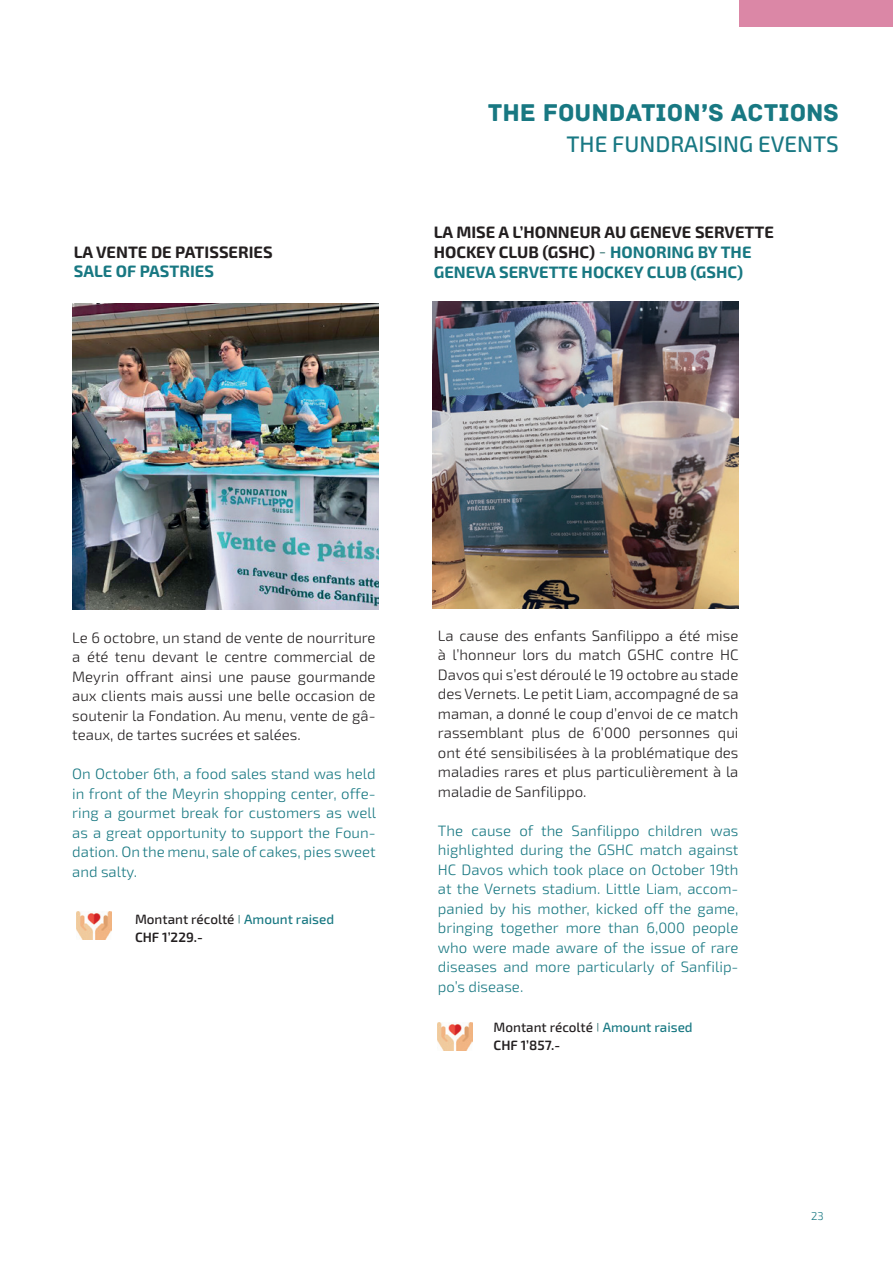
<style>
.page{position:relative;width:893px;height:1263px;background:#fff}
.page>*{position:absolute;margin:0;border:0;box-sizing:border-box;transform-origin:0 0}
.t1{font:25.5px "Archive";color:#187882}
.t2{font:500 22.5px "Exo 2";color:#187883}
.t3{font:700 16.5px/19.5px "Exo 2";color:#231f20}
.t4{font:700 16.5px "Exo 2";color:#187882}
.t5{font:300 15px/19.5px "Exo 2";color:#231f20;text-align:justify}
.t6{font:300 15px/19.5px "Exo 2";color:#187882;text-align:justify}
.t7{font:500 13.5px/18px "Exo 2";color:#231f20}
.t8{font:300 11.25px "Exo 2";color:#187882}
.s1{font-weight:300;color:#075351}
.s2{color:#187882}
.s3{font-size:9px;color:#075351}
.s4{font-weight:600}
</style>
<div class="page">
<img style="left:432px;top:302px;width:306px;height:306px">
<img style="left:72px;top:303px;width:306px;height:306px">
<div style="left:740px;top:0;width:153px;height:27px;background:#db87a6"></div>
<img style="left:77px;top:911px;width:34px;height:28px">
<img style="left:438px;top:1022px;width:35px;height:28px">
<p class="t3" style="left:74px;top:243px;width:200px">LA VENTE DE PATISSERIES</p>
<p class="t4" style="left:74px;top:262px;width:142px">SALE OF PASTRIES</p>
<h1 class="t1" style="left:488px;top:98px;width:353px">THE FOUNDATION’S ACTIONS</h1>
<h2 class="t2" style="left:566px;top:131px;width:274px">THE FUNDRAISING EVENTS</h2>
<p class="t3" style="left:434px;top:223px;width:342px">LA MISE A L’HONNEUR AU GENEVE SERVETTE<br>HOCKEY CLUB (GSHC) <span class="s1">-</span> <span class="s2">HONORING BY THE<br>GENEVA SERVETTE HOCKEY CLUB (GSHC)</span></p>
<p class="t5" style="left:72px;top:628px;width:305px">Le 6 octobre, un stand de vente de nourriture a été tenu devant le centre commercial de Meyrin offrant ainsi une pause gourmande aux clients mais aussi une belle occasion de soutenir la Fondation. Au menu, vente de gâ&shy;teaux, de tartes sucrées et salées.</p>
<p class="t6" style="left:72px;top:765px;width:305px">On October 6th, a food sales stand was held in front of the Meyrin shopping center, offe&shy;ring a gourmet break for customers as well as a great opportunity to support the Foun&shy;dation. On the menu, sale of cakes, pies sweet and salty.</p>
<p class="t7" style="left:135px;top:910px;width:201px">Montant récolté <span class="s3">|</span> <span class="s2">Amount raised<br></span><span class="s4">CHF 1’229.-</span></p>
<p class="t5" style="left:438px;top:626px;width:302px">La cause des enfants Sanfilippo a été mise à l’honneur lors du match GSHC contre HC Davos qui s’est déroulé le 19 octobre au stade des Vernets. Le petit Liam, accompagné de sa maman, a donné le coup d’envoi de ce match rassemblant plus de 6’000 personnes qui ont été sensibilisées à la problématique des maladies rares et plus particulièrement à la maladie de Sanfilippo.</p>
<p class="t6" style="left:438px;top:821px;width:302px">The cause of the Sanfilippo children was highlighted during the GSHC match against HC Davos which took place on October 19th at the Vernets stadium. Little Liam, accom&shy;panied by his mother, kicked off the game, bringing together more than 6,000 people who were made aware of the issue of rare diseases and more particularly of Sanfilip&shy;po’s disease.</p>
<p class="t7" style="left:494px;top:1018px;width:201px">Montant récolté <span class="s3">|</span> <span class="s2">Amount raised<br></span><span class="s4">CHF 1’857.-</span></p>
<p class="t8" style="left:811px;top:1209px;width:14px">23</p>
</div>
